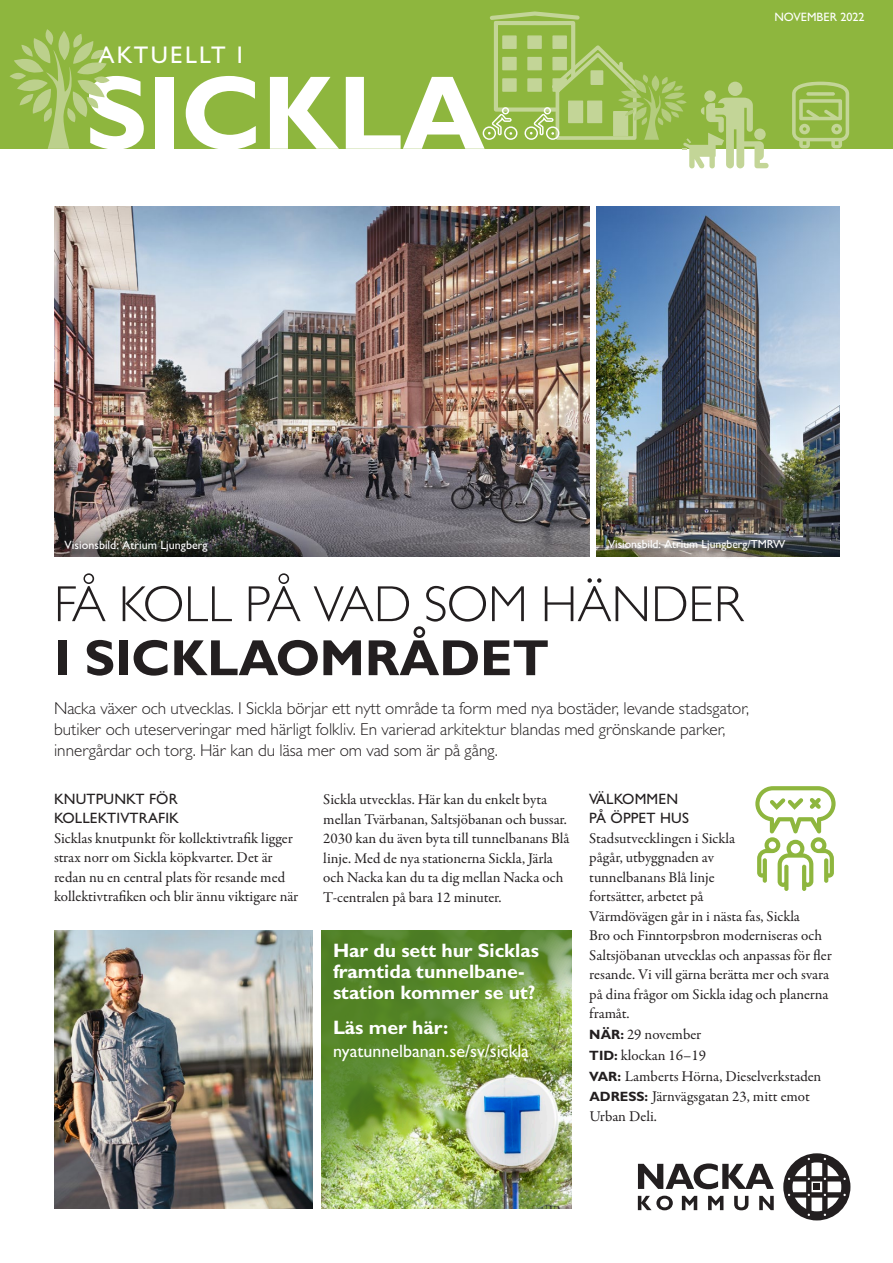
<style>
.page{position:relative;width:893px;height:1263px;background:#fff}
.page>*{position:absolute;margin:0;border:0;box-sizing:border-box;transform-origin:0 0}
.t1{font:700 105.3px "Gill Sans MT For Nacka";color:#fff}
.t2{font:300 51px "Gill Sans MT For Nacka";color:#231f20}
.t3{font:700 51px "Gill Sans MT For Nacka";color:#231f20}
.t4{font:500 24.15px "Gill Sans MT For Nacka";letter-spacing:.095em;color:#fff}
.t5{font:700 19.5px/21px "Gill Sans MT For Nacka";letter-spacing:-.005em;color:#fff}
.t6{font:500 18px "Gill Sans MT For Nacka";color:#fff}
.t7{font:300 17.25px/21px "Gill Sans MT For Nacka";color:#231f20}
.t8{font:15px/19.8px "Garamond Premr Pro";letter-spacing:-.005em;color:#231f20}
.t9{font:500 15px/19.5px "Gill Sans MT For Nacka";letter-spacing:.01em;color:#231f20}
.t10{font:500 12.15px "Gill Sans MT For Nacka";color:#fff}
.t11{font:500 12px "Gill Sans MT For Nacka";color:#fff}
.t12{font:500 11.7px "Gill Sans MT For Nacka";color:#fff}
.s1{font-family:"Gill Sans MT For Nacka";font-weight:700;font-size:13.5px}
</style>
<div class="page">
<div style="left:0;top:0;width:893px;height:149px;background:#8eb63e"></div>
<svg style="left:10px;top:29px;width:100px;height:120px"></svg>
<svg style="left:792px;top:82px;width:57px;height:66px"></svg>
<svg style="left:483px;top:11px;width:286px;height:158px"></svg>
<svg style="left:638px;top:1163px;width:136px;height:26px"></svg>
<svg style="left:638px;top:1196px;width:35px;height:14px"></svg>
<svg style="left:682px;top:1196px;width:15px;height:14px"></svg>
<svg style="left:708px;top:1196px;width:15px;height:14px"></svg>
<svg style="left:734px;top:1196px;width:14px;height:14px"></svg>
<svg style="left:759px;top:1196px;width:15px;height:14px"></svg>
<svg style="left:783px;top:1153px;width:67px;height:67px"></svg>
<img style="left:54px;top:207px;width:535px;height:349px">
<img style="left:321px;top:931px;width:250px;height:278px">
<svg style="left:755px;top:786px;width:81px;height:105px"></svg>
<img style="left:597px;top:206px;width:243px;height:350px">
<img style="left:54px;top:931px;width:259px;height:278px">
<div style="left:65px;top:540px;width:151px;height:20px;background:#231f20;opacity:.75"></div>
<div style="left:608px;top:540px;width:185px;height:20px;background:#231f20;opacity:.75"></div>
<h3 class="t4" style="left:98px;top:41px;width:146px">AKTUELLT I</h3>
<h1 class="t1" style="left:84px;top:48px;width:402px">SICKLA</h1>
<p class="t10" style="left:774px;top:10px;width:92px">NOVEMBER 2022</p>
<p class="t11" style="left:65px;top:537px;width:144px">Visionsbild: Atrium Ljungberg</p>
<p class="t12" style="left:608px;top:538px;width:179px">Visionsbild: Atrium Ljungberg/TMRW</p>
<h2 class="t2" style="left:54px;top:573px;width:691px">FÅ KOLL PÅ VAD SOM HÄNDER</h2>
<h2 class="t3" style="left:54px;top:626px;width:497px">I SICKLAOMRÅDET</h2>
<p class="t7" style="left:54px;top:697px;width:697px">Nacka växer och utvecklas. I Sickla börjar ett nytt område ta form med nya bostäder, levande stadsgator, butiker och uteserveringar med härligt folkliv. En varierad arkitektur blandas med grönskande parker, innergårdar och torg. Här kan du läsa mer om vad som är på gång.</p>
<p class="t9" style="left:54px;top:789px;width:127px">KNUTPUNKT FÖR<br>KOLLEKTIVTRAFIK</p>
<p class="t8" style="left:54px;top:829px;width:246px">Sicklas knutpunkt för kollektivtrafik ligger strax norr om Sickla köpkvarter. Det är redan nu en central plats för resande med kollektivtrafiken och blir ännu viktigare när</p>
<p class="t9" style="left:589px;top:789px;width:101px">VÄLKOMMEN<br>PÅ ÖPPET HUS</p>
<p class="t8" style="left:589px;top:828px;width:244px">Stadsutvecklingen i Sickla<br>pågår, utbyggnaden av<br>tunnelbanans Blå linje<br>fortsätter, arbetet på<br>Värmdövägen går in i nästa fas, Sickla<br>Bro och Finntorpsbron moderniseras och<br>Saltsjöbanan utvecklas och anpassas för fler resande. Vi vill gärna berätta mer och svara på dina frågor om Sickla idag och planerna framåt.<br><span class="s1">NÄR:</span> 29 november<br><span class="s1">TID:</span> klockan 16–19<br><span class="s1">VAR:</span> Lamberts Hörna, Dieselverkstaden<br><span class="s1">ADRESS:</span> Järnvägsgatan 23, mitt emot<br>Urban Deli.</p>
<p class="t8" style="left:323px;top:790px;width:248px">Sickla utvecklas. Här kan du enkelt byta mellan Tvärbanan, Saltsjöbanan och bussar.<br>2030 kan du även byta till tunnelbanans Blå linje. Med de nya stationerna Sickla, Järla och Nacka kan du ta dig mellan Nacka och T-centralen på bara 12 minuter.</p>
<h3 class="t5" style="left:333px;top:939px;width:207px">Har du sett hur Sicklas framtida tunnelbane&shy;station kommer se ut?</h3>
<h3 class="t5" style="left:333px;top:1016px;width:117px">Läs mer här:</h3>
<p class="t6" style="left:333px;top:1040px;width:197px">nyatunnelbanan.se/sv/sickla</p>
</div>
